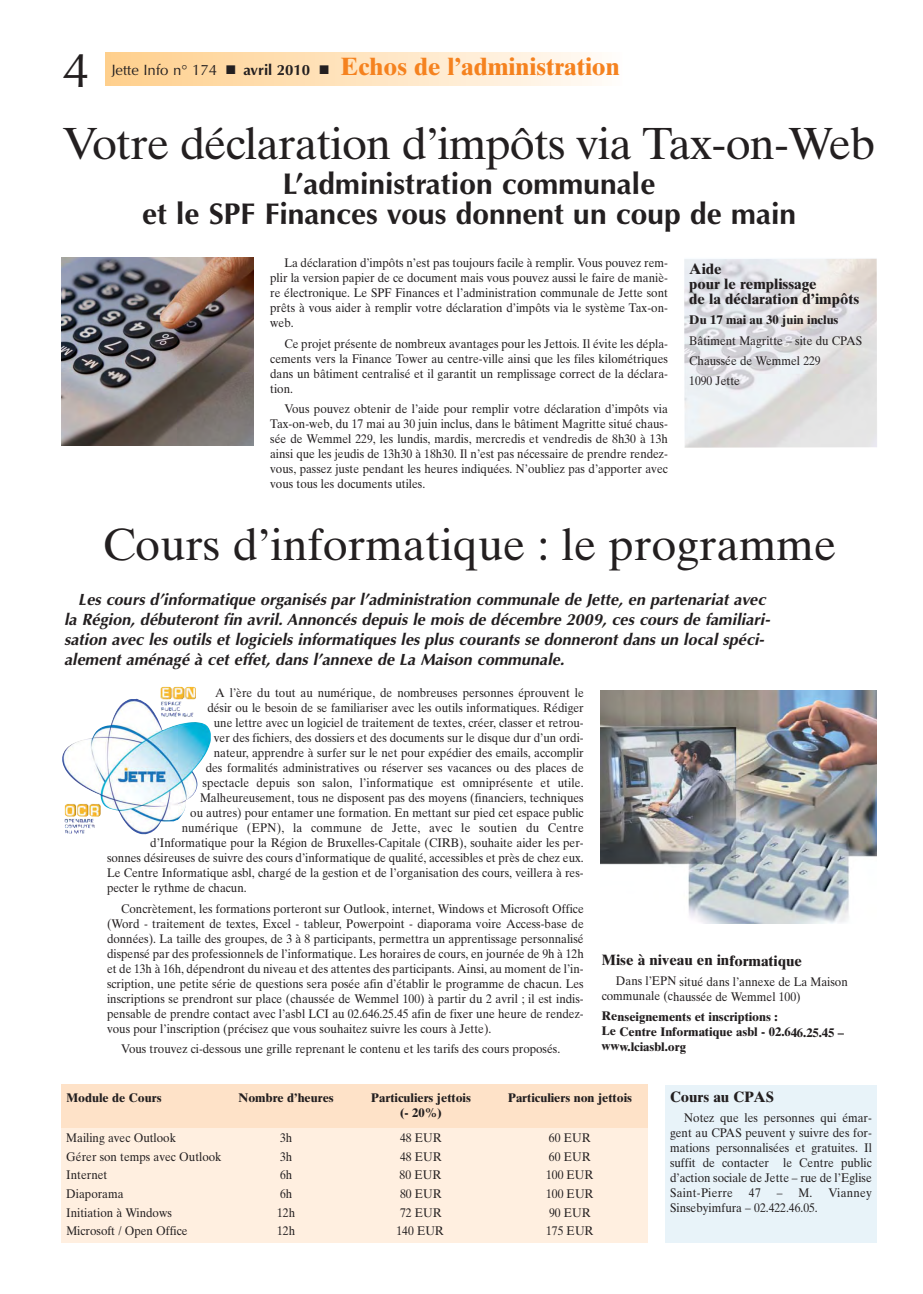
<style>
.page{position:relative;width:923px;height:1294px;background:#fff}
.page>*{position:absolute;margin:0;border:0;box-sizing:border-box;transform-origin:0 0}
.t1{font:49.25px "Optima";color:#231f20}
.t2{font:45px "Times Ten";letter-spacing:-.02em;color:#231f20}
.t3{font:45px "Times Ten";color:#231f20}
.t4{font:700 30px/30px "Optima";color:#231f20;text-align:center}
.t5{font:700 25px "Times Ten";color:#f5821f}
.t6{font:italic 700 16.25px/20px "Optima";color:#231f20}
.t7{font:700 15px/15px "Times Ten";color:#231f20}
.t8{font:12.5px/15px "Times Ten";color:#231f20;text-align:justify;scale:.93 1}
.t9{font:700 12.5px/14.9px "Times Ten";color:#231f20}
.t10{font:12.5px "Times Ten";letter-spacing:.02em;color:#231f20;scale:.93 1}
.s1{font-family:"Optima";font-weight:400;font-size:15px;color:#231f20}
.s2{color:#231f20}
.s3{font-family:"Optima";font-size:15px;color:#231f20}
</style>
<div class="page">
<div style="left:106px;top:52px;width:516px;height:34px;background:linear-gradient(to right,#ffcf8b,#fffbf8)"></div>
<img style="left:62px;top:687px;width:149px;height:147px">
<img style="left:600px;top:690px;width:276px;height:233px">
<div style="left:61px;top:1084px;width:587px;height:159px;background:#ffefe0"></div>
<div style="left:61px;top:1084px;width:586px;height:44px;background:#fee2c8"></div>
<div style="left:665px;top:1086px;width:211px;height:157px;background:#e8f3f9"></div>
<img style="left:61px;top:257px;width:193px;height:189px">
<img style="left:684px;top:259px;width:192px;height:188px">
<h1 class="t1" style="left:63px;top:50px;width:29px">4</h1>
<h3 class="t5" style="left:111px;top:58px;width:509px"><span class="s1">Jette Info n° 174</span> <span class="s2">■</span> <span class="s3">avril 2010</span> <span class="s2">■</span> Echos de l’administration</h3>
<h2 class="t2" style="left:63px;top:127px;width:814px">Votre déclaration d’impôts via Tax-on-Web</h2>
<h3 class="t4" style="left:142px;top:172px;width:655px">L’administration communale<br>et le SPF Finances vous donnent un coup de main</h3>
<p class="t8" style="left:270px;top:257px;width:429px;text-indent:14px">La déclaration d’impôts n’est pas toujours facile à remplir. Vous pouvez rem&shy;plir la version papier de ce document mais vous pouvez aussi le faire de maniè&shy;re électronique. Le SPF Finances et l’administration communale de Jette sont prêts à vous aider à remplir votre déclaration d’impôts via le système Tax-on&shy;web.</p>
<p class="t8" style="left:270px;top:337px;width:429px;text-indent:14px">Ce projet présente de nombreux avantages pour les Jettois. Il évite les dépla&shy;cements vers la Finance Tower au centre-ville ainsi que les files kilométriques dans un bâtiment centralisé et il garantit un remplissage correct de la déclara&shy;tion.</p>
<p class="t8" style="left:270px;top:402px;width:429px;text-indent:14px">Vous pouvez obtenir de l’aide pour remplir votre déclaration d’impôts via Tax-on-web, du 17 mai au 30 juin inclus, dans le bâtiment Magritte situé chaus&shy;sée de Wemmel 229, les lundis, mardis, mercredis et vendredis de 8h30 à 13h ainsi que les jeudis de 13h30 à 18h30. Il n’est pas nécessaire de prendre rendez&shy;vous, passez juste pendant les heures indiquées. N’oubliez pas d’apporter avec vous tous les documents utiles.</p>
<p class="t7" style="left:689px;top:263px;width:171px">Aide<br>pour le remplissage<br>de la déclaration d’impôts</p>
<p class="t9" style="left:689px;top:314px;width:151px">Du 17 mai au 30 juin inclus</p>
<p class="t8" style="left:689px;top:331px;width:187px;line-height:20.2px;text-align:left">Bâtiment Magritte – site du CPAS<br>Chaussée de Wemmel 229<br>1090 Jette</p>
<h2 class="t3" style="left:103px;top:528px;width:735px">Cours d’informatique : le programme</h2>
<p class="t6" style="left:64px;top:591px;width:710px;text-indent:14px">Les cours d’informatique organisés par l’administration communale de Jette, en partenariat avec la Région, débuteront fin avril.Annoncés depuis le mois de décembre 2009, ces cours de familiari&shy;sation avec les outils et logiciels informatiques les plus courants se donneront dans un local spéci&shy;alement aménagé à cet effet, dans l’annexe de La Maison communale.</p>
<p class="t8" style="left:215px;top:687px;width:397px">A l’ère du tout au numérique, de nombreuses personnes éprouvent le</p>
<p class="t8" style="left:207px;top:702px;width:406px">désir ou le besoin de se familiariser avec les outils informatiques. Rédiger</p>
<p class="t8" style="left:214px;top:717px;width:399px">une lettre avec un logiciel de traitement de textes, créer, classer et retrou-</p>
<p class="t8" style="left:214px;top:732px;width:399px">ver des fichiers, des dossiers et des documents sur le disque dur d’un ordi-</p>
<p class="t8" style="left:214px;top:747px;width:399px">nateur, apprendre à surfer sur le net pour expédier des emails, accomplir</p>
<p class="t8" style="left:206px;top:762px;width:408px">des formalités administratives ou réserver ses vacances ou des places de</p>
<p class="t8" style="left:202px;top:777px;width:411px">spectacle depuis son salon, l’informatique est omniprésente et utile.</p>
<p class="t8" style="left:200px;top:792px;width:414px">Malheureusement, tous ne disposent pas des moyens (financiers, techniques</p>
<p class="t8" style="left:190px;top:807px;width:424px">ou autres) pour entamer une formation. En mettant sur pied cet espace public</p>
<p class="t10" style="left:182px;top:823px;width:434px">numérique (EPN), la commune de Jette, avec le soutien du Centre</p>
<p class="t8" style="left:150px;top:837px;width:467px">d’Informatique pour la Région de Bruxelles-Capitale (CIRB), souhaite aider les per-</p>
<p class="t8" style="left:107px;top:852px;width:514px">sonnes désireuses de suivre des cours d’informatique de qualité, accessibles et près de chez eux.</p>
<p class="t8" style="left:107px;top:867px;width:514px">Le Centre Informatique asbl, chargé de la gestion et de l’organisation des cours, veillera à res-</p>
<p class="t8" style="left:107px;top:882px;width:152px">pecter le rythme de chacun.</p>
<p class="t8" style="left:107px;top:902px;width:514px;text-indent:14px">Concrètement, les formations porteront sur Outlook, internet, Windows et Microsoft Office (Word - traitement de textes, Excel - tableur, Powerpoint - diaporama voire Access-base de données). La taille des groupes, de 3 à 8 participants, permettra un apprentissage personnalisé dispensé par des professionnels de l’informatique. Les horaires de cours, en journée de 9h à 12h et de 13h à 16h, dépendront du niveau et des attentes des participants. Ainsi, au moment de l’in&shy;scription, une petite série de questions sera posée afin d’établir le programme de chacun. Les inscriptions se prendront sur place (chaussée de Wemmel 100) à partir du 2 avril ; il est indis&shy;pensable de prendre contact avec l’asbl LCI au 02.646.25.45 afin de fixer une heure de rendez&shy;vous pour l’inscription (précisez que vous souhaitez suivre les cours à Jette).</p>
<p class="t8" style="left:121px;top:1042px;width:473px">Vous trouvez ci-dessous une grille reprenant le contenu et les tarifs des cours proposés.</p>
<p class="t7" style="left:601px;top:954px;width:201px">Mise à niveau en informatique</p>
<p class="t8" style="left:601px;top:975px;width:266px;text-indent:14px">Dans l’EPN situé dans l’annexe de La Maison communale (chaussée de Wemmel 100)</p>
<p class="t9" style="left:601px;top:1010px;width:244px">Renseignements et inscriptions :<br>Le Centre Informatique asbl - 02.646.25.45 – www.lciasbl.org</p>
<p class="t9" style="left:66px;top:1091px;width:97px">Module de Cours</p>
<p class="t9" style="left:238px;top:1091px;width:97px">Nombre d’heures</p>
<p class="t9" style="left:371px;top:1091px;width:101px">Particuliers jettois</p>
<p class="t9" style="left:507px;top:1091px;width:126px">Particuliers non jettois</p>
<p class="t9" style="left:399px;top:1106px;width:44px">(- 20%)</p>
<p class="t8" style="left:66px;top:1132px;width:120px">Mailing avec Outlook</p>
<p class="t8" style="left:280px;top:1132px;width:15px">3h</p>
<p class="t8" style="left:400px;top:1132px;width:46px">48 EUR</p>
<p class="t8" style="left:549px;top:1132px;width:46px">60 EUR</p>
<p class="t8" style="left:66px;top:1150px;width:169px">Gérer son temps avec Outlook</p>
<p class="t8" style="left:280px;top:1150px;width:15px">3h</p>
<p class="t8" style="left:400px;top:1150px;width:46px">48 EUR</p>
<p class="t8" style="left:549px;top:1150px;width:46px">60 EUR</p>
<p class="t8" style="left:66px;top:1169px;width:46px">Internet</p>
<p class="t8" style="left:280px;top:1169px;width:15px">6h</p>
<p class="t8" style="left:399px;top:1169px;width:46px">80 EUR</p>
<p class="t8" style="left:546px;top:1169px;width:53px">100 EUR</p>
<p class="t8" style="left:66px;top:1187px;width:63px">Diaporama</p>
<p class="t8" style="left:280px;top:1187px;width:15px">6h</p>
<p class="t8" style="left:400px;top:1187px;width:46px">80 EUR</p>
<p class="t8" style="left:546px;top:1187px;width:53px">100 EUR</p>
<p class="t8" style="left:66px;top:1206px;width:115px">Initiation à Windows</p>
<p class="t8" style="left:277px;top:1206px;width:21px">12h</p>
<p class="t8" style="left:400px;top:1206px;width:46px">72 EUR</p>
<p class="t8" style="left:549px;top:1206px;width:46px">90 EUR</p>
<p class="t8" style="left:66px;top:1224px;width:132px">Microsoft / Open Office</p>
<p class="t8" style="left:277px;top:1224px;width:21px">12h</p>
<p class="t8" style="left:396px;top:1224px;width:53px">140 EUR</p>
<p class="t8" style="left:546px;top:1224px;width:53px">175 EUR</p>
<p class="t7" style="left:670px;top:1091px;width:106px">Cours au CPAS</p>
<p class="t8" style="left:670px;top:1112px;width:218px;text-indent:14px">Notez que les personnes qui émar&shy;gent au CPAS peuvent y suivre des for&shy;mations personnalisées et gratuites. Il suffit de contacter le Centre public d’action sociale de Jette – rue de l’Eglise Saint-Pierre</p>
<p class="t8" style="left:748px;top:1187px;width:14px">47</p>
<p class="t8" style="left:776px;top:1187px;width:40px">– M.</p>
<p class="t10" style="left:828px;top:1188px;width:48px">Vianney</p>
<p class="t8" style="left:670px;top:1202px;width:160px">Sinsebyimfura – 02.422.46.05.</p>
</div>
